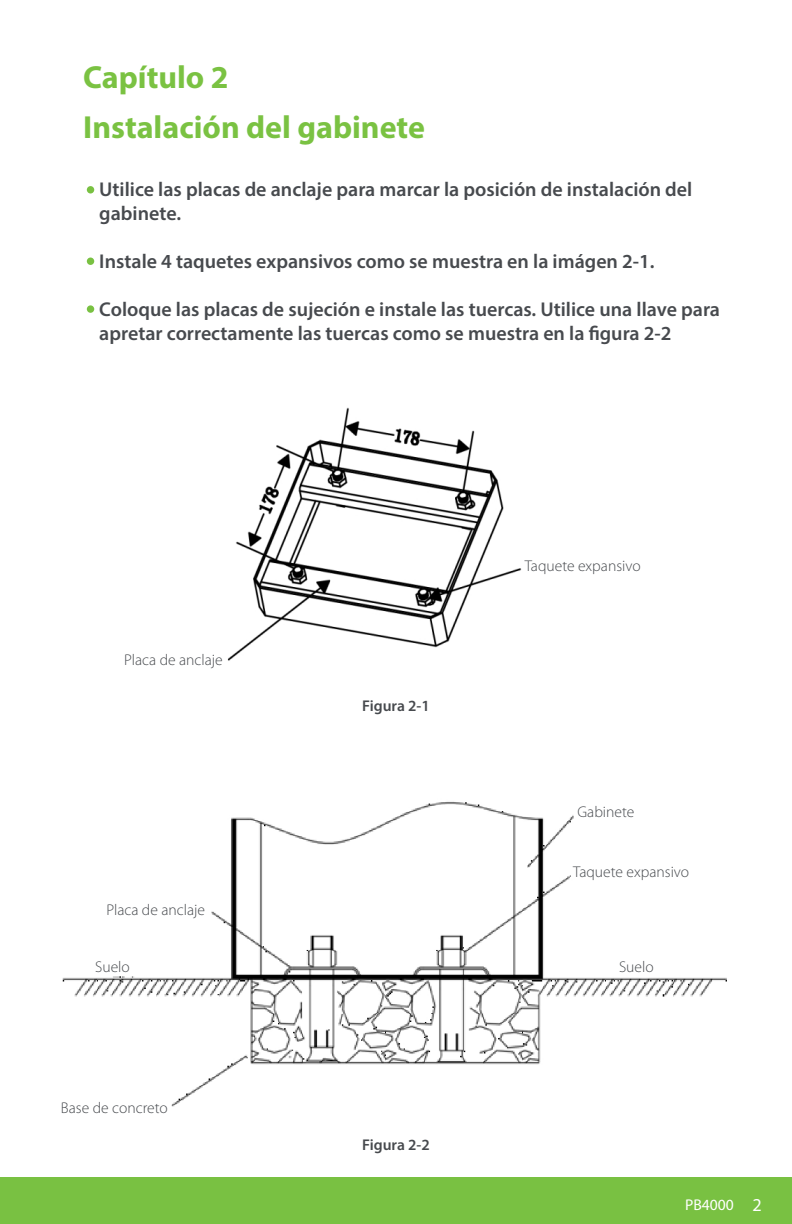
<style>
.page{position:relative;width:792px;height:1224px;background:#fff}
.page>*{position:absolute;margin:0;border:0;box-sizing:border-box;transform-origin:0 0}
.t1{font:700 32px "Myriad Pro";color:#7ac242}
.t2{font:600 20px/24px "Myriad Pro";color:#474a4e}
.t3{font:300 15.6px "Myriad Pro";color:#474a4e}
.t4{font:600 15.6px "Myriad Pro";color:#474a4e}
.t5{font:15.6px "Myriad Pro";color:#fff}
.s1{font-size:18.2px}
</style>
<div class="page">
<div style="left:0;top:1178px;width:792px;height:46px;background:#79c142"></div>
<div style="left:87px;top:186px;width:7px;height:8px;background:#79c142;border-radius:50%"></div>
<div style="left:87px;top:258px;width:7px;height:7px;background:#79c142;border-radius:50%"></div>
<div style="left:87px;top:305px;width:7px;height:8px;background:#79c142;border-radius:50%"></div>
<img style="left:227px;top:407px;width:295px;height:254px">
<img style="left:62px;top:801px;width:665px;height:306px">
<p class="t1" style="left:83px;top:56px;width:147px">Capítulo 2</p>
<p class="t1" style="left:83px;top:106px;width:343px">Instalación del gabinete</p>
<p class="t2" style="left:99px;top:177px;width:595px">Utilice las placas de anclaje para marcar la posición de instalación del gabinete.</p>
<p class="t2" style="left:99px;top:249px;width:557px">Instale 4 taquetes expansivos como se muestra en la imágen 2-1.</p>
<p class="t2" style="left:99px;top:297px;width:622px">Coloque las placas de sujeción e instale las tuercas. Utilice una llave para apretar correctamente las tuercas como se muestra en la figura 2-2</p>
<p class="t3" style="left:124px;top:650px;width:100px">Placa de anclaje</p>
<p class="t3" style="left:106px;top:900px;width:100px">Placa de anclaje</p>
<p class="t3" style="left:95px;top:957px;width:36px">Suelo</p>
<p class="t3" style="left:61px;top:1098px;width:108px">Base de concreto</p>
<p class="t4" style="left:362px;top:696px;width:69px">Figura 2-1</p>
<p class="t4" style="left:362px;top:1134px;width:69px">Figura 2-2</p>
<p class="t3" style="left:525px;top:556px;width:118px">Taquete expansivo</p>
<p class="t3" style="left:577px;top:803px;width:59px">Gabinete</p>
<p class="t3" style="left:573px;top:862px;width:118px">Taquete expansivo</p>
<p class="t3" style="left:619px;top:957px;width:36px">Suelo</p>
<p class="t5" style="left:685px;top:1195px;width:78px">PB4000 <span class="s1">2</span></p>
</div>
